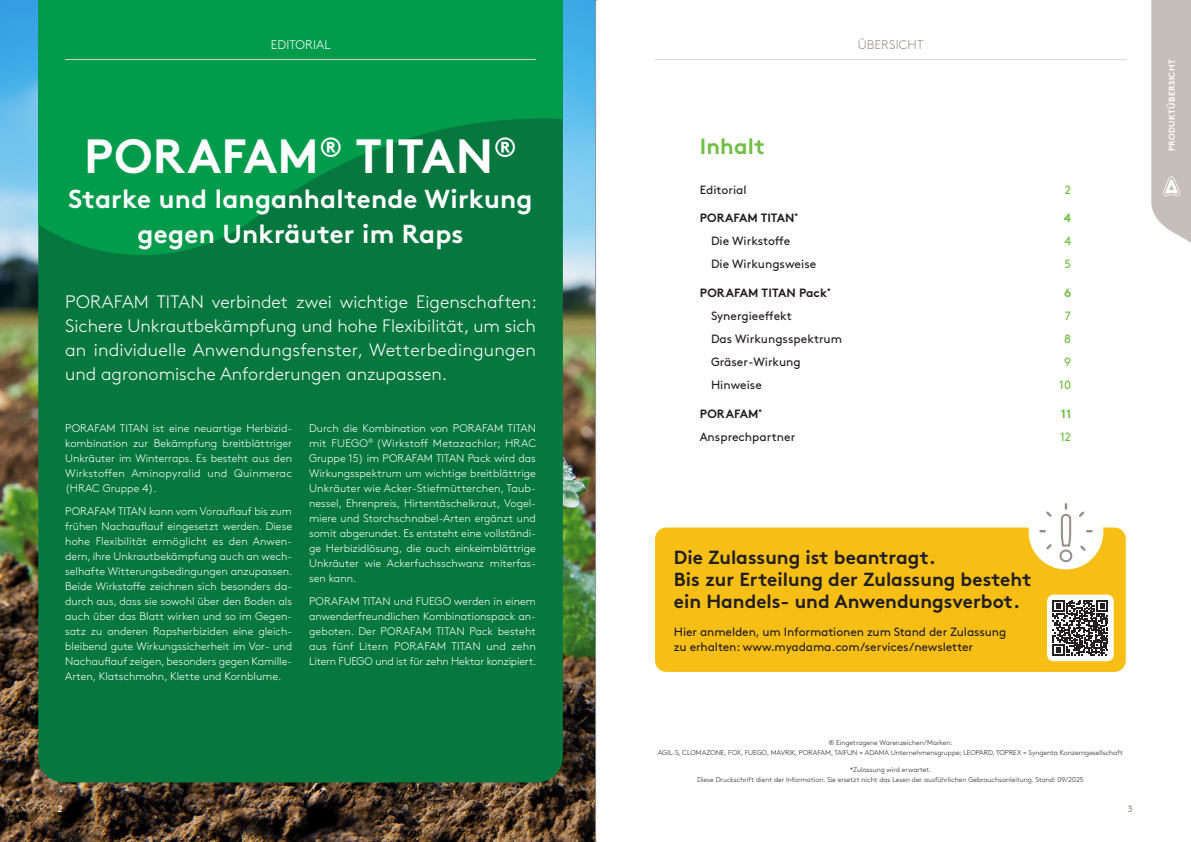
<style>
.page{position:relative;width:1191px;height:842px;background:#fff}
.page>*{position:absolute;margin:0;border:0;box-sizing:border-box;transform-origin:0 0}
.t1{font:700 48px "Brown Pro";letter-spacing:.01em;color:#fff}
.t2{font:700 26px/35px "Brown Pro";letter-spacing:.01em;color:#fff;text-align:center}
.t3{font:700 22px "Brown Pro";letter-spacing:.01em;color:#71bf44}
.t4{font:700 19px/22px "Brown Pro";color:#231f20}
.t5{font:300 18px/24px "Brown Pro";color:#fff;text-align:justify}
.t6{font:300 12.5px "Brown Pro";letter-spacing:.01em;color:#fff}
.t7{font:300 12.5px "Brown Pro";letter-spacing:.01em;color:#988d88}
.t8{font:12px/14.4px "Brown Pro";letter-spacing:-.005em;color:#231f20}
.t9{font:700 12px "Brown Pro";letter-spacing:.01em;color:#231f20}
.t10{font:12px "Brown Pro";color:#71bf44}
.t11{font:700 12px "Brown Pro";color:#71bf44}
.t12{font:300 11px/15px "Brown Pro";color:#fff;text-align:justify}
.t13{font:9px "Brown Pro";color:#fff}
.t14{font:9px "Brown Pro";color:#988d88}
.t15{font:700 8.5px "Brown Pro";letter-spacing:.04em;color:#fff}
.t16{font:300 7px/10px "Brown Pro";color:#231f20;text-align:center}
</style>
<div class="page">
<img style="left:0;top:0;width:595px;height:842px">
<div style="left:38px;top:261px;width:525px;height:521px;background:#06783f"></div>
<svg style="left:38px;top:0;width:525px;height:261px;background:#019148"></svg>
<div style="left:655px;top:527px;width:470px;height:145px;background:#f7bf15;border-radius:11px"></div>
<div style="left:1047px;top:595px;width:66px;height:66px;background:#fff;border-radius:7px"></div>
<svg style="left:1052px;top:600px;width:56px;height:56px"></svg>
<div style="left:1028px;top:495px;width:75px;height:74px;background:#fff;border-radius:50%"></div>
<svg style="left:1039px;top:530px;width:7px;height:2px"></svg>
<svg style="left:1046px;top:511px;width:5px;height:6px"></svg>
<svg style="left:1046px;top:544px;width:5px;height:5px"></svg>
<svg style="left:1059px;top:503px;width:33px;height:61px"></svg>
<hr style="left:655px;top:59px;width:470px;height:1px;background:#dad4d1">
<hr style="left:65px;top:59px;width:470px;height:1px;background:#dad4d1">
<svg style="left:1151px;top:0;width:40px;height:243px;background:#c9c3bf"></svg>
<svg style="left:595px;top:0;width:1px;height:842px"></svg>
<p class="t6" style="left:271px;top:36px;width:61px">EDITORIAL</p>
<p class="t7" style="left:858px;top:36px;width:67px">ÜBERSICHT</p>
<h1 class="t1" style="left:84px;top:117px;width:434px">PORAFAM<sup>®</sup> TITAN<sup>®</sup></h1>
<h2 class="t2" style="left:69px;top:179px;width:465px">Starke und langanhaltende Wirkung gegen Unkräuter im Raps</h2>
<h3 class="t5" style="left:65px;top:288px;width:473px">PORAFAM TITAN verbindet zwei wichtige Eigenschaften:<br>Sichere Unkrautbekämpfung und hohe Flexibilität, um sich an individuelle Anwendungsfenster, Wetterbedingungen und agronomische Anforderungen anzupassen.</h3>
<p class="t12" style="left:65px;top:420px;width:228px">PORAFAM TITAN ist eine neuartige Herbizid&shy;kombination zur Bekämpfung breitblättriger Unkräuter im Winterraps. Es besteht aus den Wirkstoffen Aminopyralid und Quinmerac (HRAC Gruppe 4).</p>
<p class="t12" style="left:65px;top:503px;width:229px">PORAFAM TITAN kann vom Vorauflauf bis zum frühen Nachauflauf eingesetzt werden. Diese hohe Flexibilität ermöglicht es den Anwen&shy;dern, ihre Unkrautbekämpfung auch an wech&shy;selhafte Witterungsbedingungen anzupassen.<br>Beide Wirkstoffe zeichnen sich besonders da&shy;durch aus, dass sie sowohl über den Boden als auch über das Blatt wirken und so im Gegen&shy;satz zu anderen Rapsherbiziden eine gleich&shy;bleibend gute Wirkungssicherheit im Vor- und Nachauflauf zeigen, besonders gegen Kamille-Arten, Klatschmohn, Klette und Kornblume.</p>
<p class="t12" style="left:309px;top:420px;width:228px">Durch die Kombination von PORAFAM TITAN mit FUEGO<sup>®</sup> (Wirkstoff Metazachlor; HRAC Gruppe 15) im PORAFAM TITAN Pack wird das Wirkungsspektrum um wichtige breitblättrige Unkräuter wie Acker-Stiefmütterchen, Taub&shy;nessel, Ehrenpreis, Hirtentäschelkraut, Vogel&shy;miere und Storchschnabel-Arten ergänzt und somit abgerundet. Es entsteht eine vollständi&shy;ge Herbizidlösung, die auch einkeimblättrige Unkräuter wie Ackerfuchsschwanz miterfas&shy;sen kann.</p>
<p class="t12" style="left:309px;top:593px;width:229px">PORAFAM TITAN und FUEGO werden in einem anwenderfreundlichen Kombinationspack an&shy;geboten. Der PORAFAM TITAN Pack besteht aus fünf Litern PORAFAM TITAN und zehn Litern FUEGO und ist für zehn Hektar konzipiert.</p>
<h3 class="t3" style="left:699px;top:128px;width:67px">Inhalt</h3>
<p class="t8" style="left:699px;top:181px;width:48px">Editorial</p>
<p class="t10" style="left:1065px;top:180px;width:8px">2</p>
<p class="t9" style="left:699px;top:208px;width:100px">PORAFAM TITAN<sup>*</sup></p>
<p class="t11" style="left:1063px;top:208px;width:9px">4</p>
<p class="t8" style="left:711px;top:233px;width:81px">Die Wirkstoffe</p>
<p class="t10" style="left:1064px;top:232px;width:8px">4</p>
<p class="t8" style="left:711px;top:256px;width:107px">Die Wirkungsweise</p>
<p class="t10" style="left:1064px;top:255px;width:8px">5</p>
<p class="t9" style="left:700px;top:283px;width:133px">PORAFAM TITAN Pack<sup>*</sup></p>
<p class="t11" style="left:1064px;top:283px;width:9px">6</p>
<p class="t8" style="left:711px;top:308px;width:82px">Synergieeffekt</p>
<p class="t10" style="left:1065px;top:307px;width:8px">7</p>
<p class="t8" style="left:711px;top:331px;width:133px">Das Wirkungsspektrum</p>
<p class="t10" style="left:1064px;top:330px;width:8px">8</p>
<p class="t8" style="left:711px;top:354px;width:91px">Gräser-Wirkung</p>
<p class="t10" style="left:1064px;top:353px;width:9px">9</p>
<p class="t8" style="left:711px;top:377px;width:52px">Hinweise</p>
<p class="t10" style="left:1059px;top:376px;width:13px">10</p>
<p class="t9" style="left:700px;top:404px;width:64px">PORAFAM<sup>*</sup></p>
<p class="t11" style="left:1061px;top:404px;width:12px">11</p>
<p class="t8" style="left:699px;top:428px;width:97px">Ansprechpartner</p>
<p class="t10" style="left:1060px;top:427px;width:13px">12</p>
<h3 class="t4" style="left:674px;top:544px;width:359px">Die Zulassung ist beantragt.<br>Bis zur Erteilung der Zulassung besteht ein Handels- und Anwendungsverbot.</h3>
<p class="t8" style="left:674px;top:624px;width:334px">Hier anmelden, um Informationen zum Stand der Zulassung zu erhalten: www.myadama.com/services/newsletter</p>
<p class="t16" style="left:658px;top:737px;width:466px">® Eingetragene Warenzeichen/Marken:<br>AGIL-S, CLOMAZONE, FOX, FUEGO, MAVRIK, PORAFAM, TAIFUN = ADAMA Unternehmensgruppe; LEOPARD, TOPREX = Syngenta Konzerngesellschaft</p>
<p class="t16" style="left:697px;top:764px;width:388px">*Zulassung wird erwartet.<br>Diese Druckschrift dient der Information. Sie ersetzt nicht das Lesen der ausführlichen Gebrauchsanleitung. Stand: 09/2025</p>
<p class="t13" style="left:58px;top:802px;width:6px">2</p>
<p class="t14" style="left:1128px;top:802px;width:6px">3</p>
<p class="t15" style="left:1164px;top:151px;width:94px;rotate:-90deg">PRODUKTÜBERSICHT</p>
</div>
